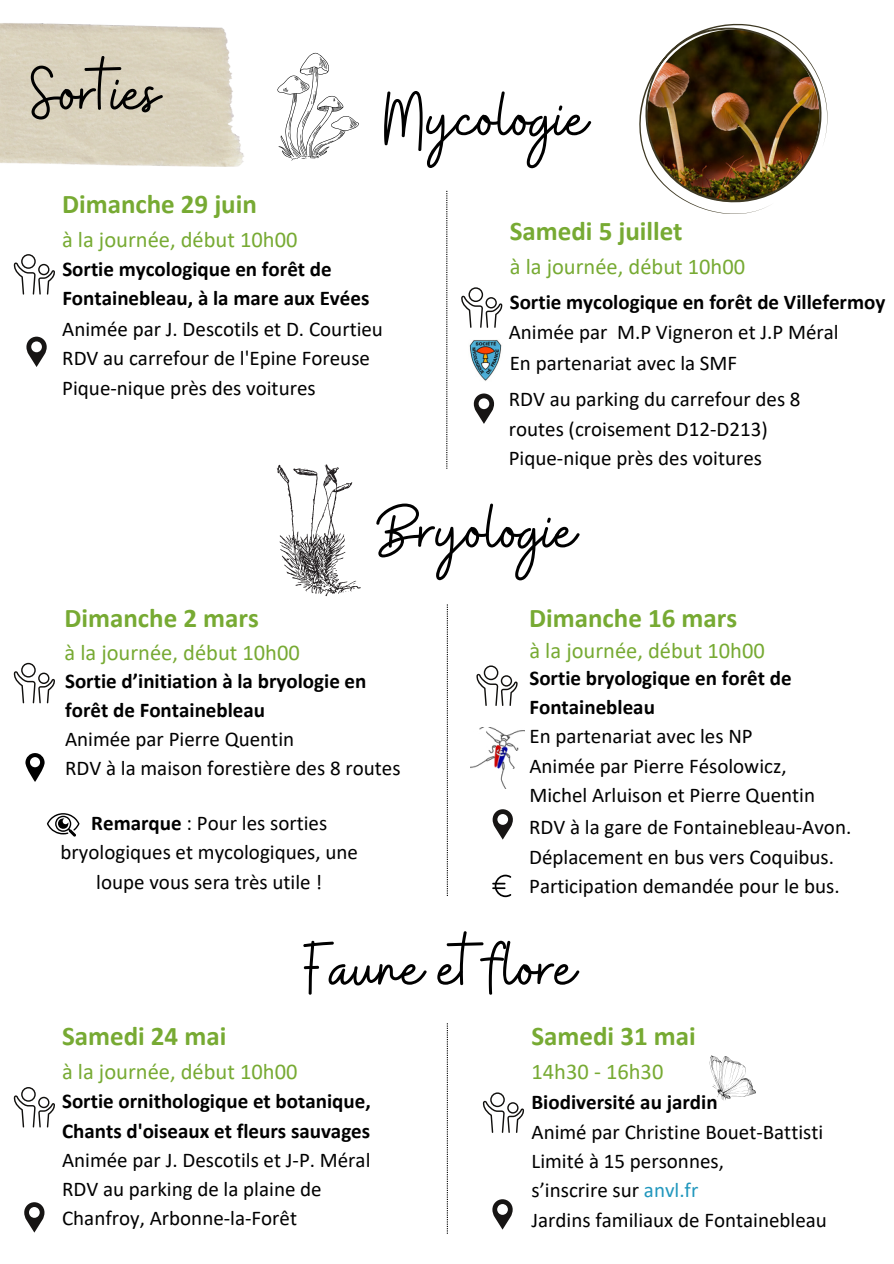
<style>
.page{position:relative;width:894px;height:1264px;background:#fff}
.page>*{position:absolute;margin:0;border:0;box-sizing:border-box;transform-origin:0 0}
.t1{font:75px "Buffalo";color:#000}
.t2{font:700 27px "Calibri";color:#7a3}
.t3{font:22.5px "Calibri";color:#7a3}
.t4{font:21px/29.2px "Calibri";color:#000}
.t5{font:700 21px/29.2px "Calibri";color:#000}
.s1{font-weight:700}
.s2{color:#2197bd}
</style>
<div class="page">
<svg style="left:277px;top:53px;width:82px;height:108px"></svg>
<img style="left:0;top:23px;width:244px;height:144px">
<img style="left:639px;top:23px;width:188px;height:191px">
<svg style="left:473px;top:393px;width:21px;height:31px"></svg>
<svg style="left:461px;top:287px;width:41px;height:41px"></svg>
<img style="left:469px;top:340px;width:33px;height:41px">
<svg style="left:26px;top:336px;width:21px;height:31px"></svg>
<svg style="left:14px;top:254px;width:41px;height:40px"></svg>
<svg style="left:25px;top:753px;width:20px;height:29px"></svg>
<svg style="left:14px;top:663px;width:41px;height:40px"></svg>
<svg style="left:47px;top:813px;width:32px;height:23px"></svg>
<svg style="left:492px;top:809px;width:20px;height:30px"></svg>
<svg style="left:476px;top:665px;width:41px;height:41px"></svg>
<svg style="left:492px;top:874px;width:19px;height:23px"></svg>
<img style="left:470px;top:727px;width:54px;height:61px">
<svg style="left:276px;top:464px;width:84px;height:132px"></svg>
<svg style="left:446px;top:191px;width:1px;height:278px"></svg>
<svg style="left:446px;top:604px;width:2px;height:292px"></svg>
<svg style="left:492px;top:1199px;width:20px;height:30px"></svg>
<svg style="left:482px;top:1092px;width:42px;height:40px"></svg>
<svg style="left:14px;top:1087px;width:41px;height:40px"></svg>
<svg style="left:24px;top:1202px;width:20px;height:30px"></svg>
<svg style="left:446px;top:1023px;width:2px;height:210px"></svg>
<svg style="left:709px;top:1055px;width:46px;height:45px"></svg>
<p class="t1" style="left:31px;top:44px;width:130px">Sorties</p>
<p class="t2" style="left:62px;top:193px;width:196px">Dimanche 29 juin</p>
<p class="t3" style="left:62px;top:230px;width:237px">à la journée, début 10h00</p>
<p class="t5" style="left:62px;top:256px;width:308px">Sortie mycologique en forêt de<br>Fontainebleau, à la mare aux Evées</p>
<p class="t1" style="left:384px;top:70px;width:205px">Mycologie</p>
<p class="t2" style="left:509px;top:220px;width:174px">Samedi 5 juillet</p>
<h4 class="t3" style="left:509px;top:257px;width:237px">à la journée, début 10h00</h4>
<p class="t5" style="left:509px;top:289px;width:377px">Sortie mycologique en forêt de Villefermoy</p>
<p class="t4" style="left:62px;top:316px;width:322px">Animée par J. Descotils et D. Courtieu</p>
<p class="t4" style="left:62px;top:345px;width:309px">RDV au carrefour de l'Epine Foreuse</p>
<p class="t4" style="left:62px;top:375px;width:255px">Pique-nique près des voitures</p>
<h1 class="t4" style="left:508px;top:319px;width:331px">Animée par M.P Vigneron et J.P Méral</h1>
<p class="t4" style="left:509px;top:350px;width:229px">En partenariat avec la SMF</p>
<p class="t4" style="left:508px;top:386px;width:293px">RDV au parking du carrefour des 8 routes (croisement D12-D213)</p>
<h1 class="t4" style="left:508px;top:445px;width:255px">Pique-nique près des voitures</h1>
<p class="t1" style="left:376px;top:482px;width:201px">Bryologie</p>
<p class="t2" style="left:64px;top:606px;width:196px">Dimanche 2 mars</p>
<p class="t3" style="left:64px;top:643px;width:237px">à la journée, début 10h00</p>
<p class="t5" style="left:65px;top:667px;width:303px">Sortie d’initiation à la bryologie en forêt de Fontainebleau</p>
<h4 class="t4" style="left:65px;top:726px;width:230px">Animée par Pierre Quentin</h4>
<p class="t4" style="left:65px;top:755px;width:337px">RDV à la maison forestière des 8 routes</p>
<p class="t4" style="left:61px;top:810px;width:299px;text-align:center"><span class="s1">Remarque</span> : Pour les sorties bryologiques et mycologiques, une loupe vous sera très utile !</p>
<p class="t2" style="left:529px;top:606px;width:209px">Dimanche 16 mars</p>
<p class="t3" style="left:529px;top:640px;width:237px">à la journée, début 10h00</p>
<h1 class="t5" style="left:529px;top:665px;width:264px">Sortie bryologique en forêt de<br>Fontainebleau</h1>
<p class="t4" style="left:529px;top:723px;width:225px">En partenariat avec les NP</p>
<p class="t4" style="left:529px;top:752px;width:287px">Animée par Pierre Fésolowicz,<br>Michel Arluison et Pierre Quentin</p>
<p class="t4" style="left:529px;top:814px;width:323px">RDV à la gare de Fontainebleau-Avon.<br>Déplacement en bus vers Coquibus.</p>
<p class="t4" style="left:529px;top:873px;width:312px">Participation demandée pour le bus.</p>
<h2 class="t1" style="left:303px;top:919px;width:273px">Faune et flore</h2>
<p class="t2" style="left:62px;top:1025px;width:166px">Samedi 24 mai</p>
<p class="t3" style="left:62px;top:1062px;width:237px">à la journée, début 10h00</p>
<p class="t5" style="left:62px;top:1088px;width:310px">Sortie ornithologique et botanique,<br>Chants d'oiseaux et fleurs sauvages</p>
<p class="t4" style="left:62px;top:1146px;width:310px">Animée par J. Descotils et J-P. Méral</p>
<p class="t4" style="left:62px;top:1176px;width:261px">RDV au parking de la plaine de<br>Chanfroy, Arbonne-la-Forêt</p>
<p class="t2" style="left:531px;top:1025px;width:166px">Samedi 31 mai</p>
<p class="t3" style="left:531px;top:1062px;width:133px">14h30 - 16h30</p>
<p class="t5" style="left:531px;top:1089px;width:187px">Biodiversité au jardin</p>
<p class="t4" style="left:531px;top:1118px;width:293px">Animé par Christine Bouet-Battisti</p>
<p class="t4" style="left:531px;top:1148px;width:194px">Limité à 15 personnes,</p>
<p class="t4" style="left:531px;top:1177px;width:168px">s’inscrire sur <span class="s2">anvl.fr</span></p>
<p class="t4" style="left:531px;top:1206px;width:297px">Jardins familiaux de Fontainebleau</p>
</div>
